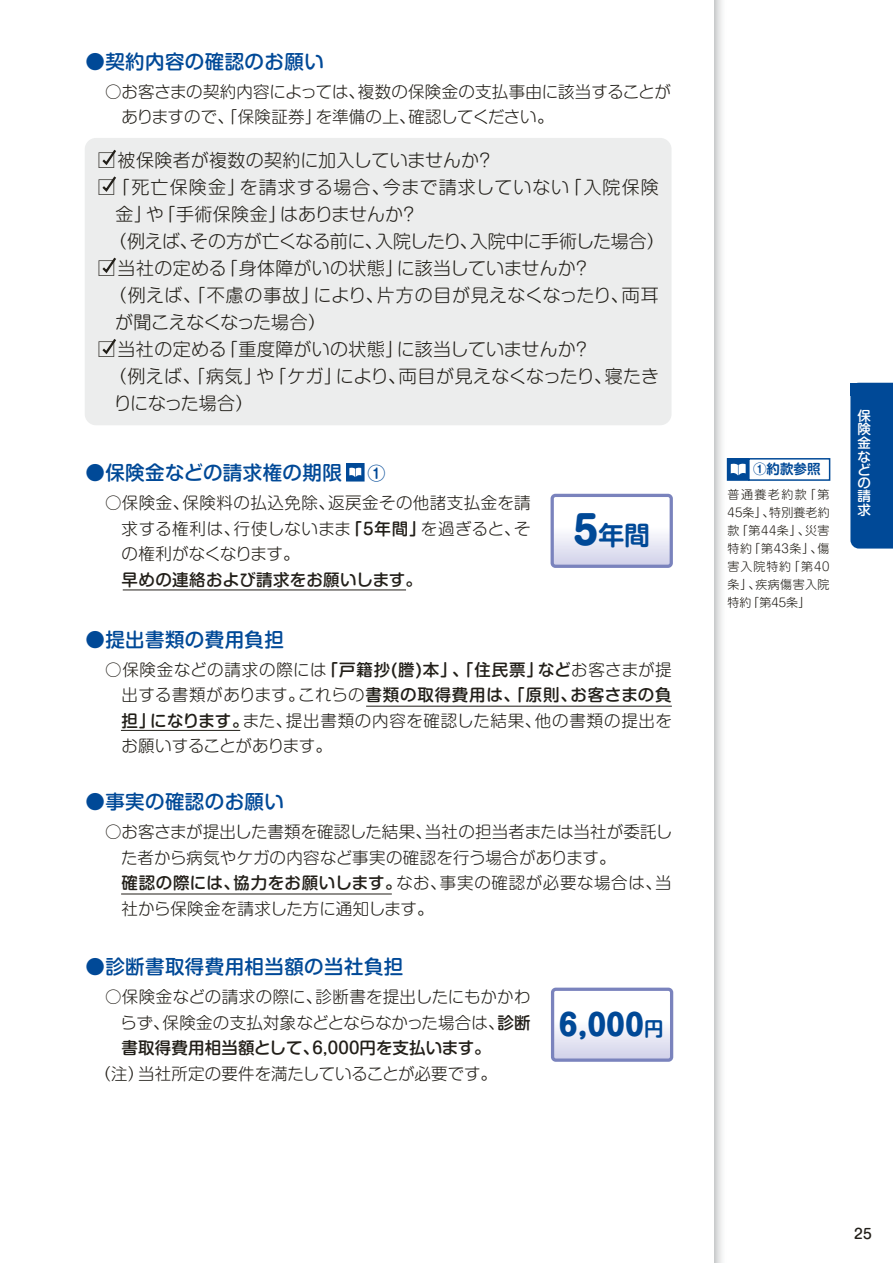
<style>
.page{position:relative;width:893px;height:1263px;background:#fff}
.page>*{position:absolute;margin:0;border:0;box-sizing:border-box;transform-origin:0 0}
.t1{font:29.1px "Shin M Go Pro Heavy 90 pv RKSJ H";color:#004997}
.t2{font:25.95px "Shin M Go Pro De Bold 90 pv RKSJ H";color:#004997}
.t3{font:19.5px "Shin M Go Pro Medium 90 pv RKSJ H";letter-spacing:.02em;color:#004997}
.t4{font:18px/27px "Shin M Go Pro Light 90 pv RKSJ H";letter-spacing:.01em;color:#221f19}
.t5{font:18px "Shin M Go Pro Light 90 pv RKSJ H";letter-spacing:-.025em;color:#221f19}
.t6{font:18px "Shin M Go Pro Light 90 pv RKSJ H";letter-spacing:.055em;color:#221f19}
.t7{font:18px "Shin M Go Pro Light 90 pv RKSJ H";letter-spacing:-.02em;color:#221f19}
.t8{font:16.5px/25.5px "Shin M Go Pro Light 90 pv RKSJ H";letter-spacing:.01em;color:#221f19}
.t9{font:16.5px "Shin M Go Pro Medium 90 pv RKSJ H";letter-spacing:.01em;color:#221f19}
.t10{font:16.5px/25.5px "Shin M Go Pro Light 90 pv RKSJ H";letter-spacing:.03em;color:#221f19}
.t11{font:16.5px "Shin M Go Pro Light 90 pv RKSJ H";letter-spacing:.04em;color:#221f19}
.t12{font:16.5px "Shin M Go Pro Medium 90 pv RKSJ H";letter-spacing:.05em;color:#221f19}
.t13{font:16.5px "Shin M Go Pro Light 90 pv RKSJ H";letter-spacing:-.01em;color:#221f19}
.t14{font:13.8px "Shin M Go Pro Medium 90 pv RKSJ H";color:#221f19}
.t15{font:13.5px/13.5px "Shin M Go Pro Medium 90 pv RKSJ V";color:#fff;text-align:justify}
.t16{font:13.5px "Shin M Go Pro De Bold 90 pv RKSJ H";color:#004997}
.t17{font:12px/18px "Shin M Go Pro Light 90 pv RKSJ H";letter-spacing:.045em;color:#221f19;text-align:justify}
.s1{font-family:"Shin M Go Pro De Bold 90 pv RKSJ H";font-size:18px}
.s2{font-family:"Shin M Go Pro Medium 90 pv RKSJ H"}
.s3{font-family:"Shin M Go Pro Heavy 90 pv RKSJ H";font-size:38.85px}
.s4{font-family:"Shin M Go Pro Light 90 pv RKSJ H"}
.s5{font-family:"Shin M Go Pro De Bold 90 pv RKSJ H";font-size:19.5px}
</style>
<div class="page">
<svg style="left:714px;top:0;width:13px;height:1263px"></svg>
<div style="left:85px;top:138px;width:586px;height:287px;background:#eceded;border-radius:11px"></div>
<svg style="left:102px;top:149px;width:14px;height:16px"></svg>
<svg style="left:102px;top:176px;width:14px;height:16px"></svg>
<svg style="left:102px;top:257px;width:14px;height:16px"></svg>
<svg style="left:102px;top:339px;width:14px;height:16px"></svg>
<svg style="left:349px;top:466px;width:13px;height:12px"></svg>
<div style="left:346px;top:463px;width:19px;height:18px;border:2px solid #004997"></div>
<svg style="left:349px;top:468px;width:12px;height:9px"></svg>
<svg style="left:730px;top:461px;width:17px;height:17px"></svg>
<div style="left:727px;top:458px;width:23px;height:23px;border:2px solid #004997"></div>
<div style="left:748px;top:458px;width:82px;height:23px;border:2px solid #004997"></div>
<svg style="left:731px;top:464px;width:15px;height:11px"></svg>
<hr style="left:366px;top:706px;width:306px;height:1px;background:#221f19">
<hr style="left:123px;top:590px;width:283px;height:1px;background:#221f19">
<hr style="left:121px;top:894px;width:271px;height:1px;background:#221f19">
<hr style="left:121px;top:730px;width:119px;height:1px;background:#221f19">
<div style="left:552px;top:495px;width:119px;height:71px;background:linear-gradient(to bottom,#fff,#d8d8ed);border-radius:3px"></div>
<div style="left:551px;top:494px;width:122px;height:74px;border:3px solid #7a83bd;border-radius:3px"></div>
<div style="left:553px;top:989px;width:119px;height:71px;background:linear-gradient(to bottom,#fff,#d8d8ec);border-radius:3px"></div>
<div style="left:551px;top:988px;width:122px;height:74px;border:3px solid #7a83bd;border-radius:3px"></div>
<div style="left:850px;top:383px;width:43px;height:166px;background:#004997"></div>
<div style="left:850px;top:383px;width:13px;height:12px;background:#004997"></div>
<p class="t3" style="left:86px;top:54px;width:240px">●契約内容の確認のお願い</p>
<p class="t8" style="left:122px;top:81px;width:551px;text-indent:-16px">○お客さまの契約内容によっては、複数の保険金の支払事由に該当することがありますので、「保険証券」を準備の上、確認してください。</p>
<p class="t4" style="left:97px;top:149px;width:398px">□被保険者が複数の契約に加入していませんか？</p>
<p class="t6" style="left:97px;top:180px;width:563px">□「死亡保険金」を請求する場合、今まで請求していない「入院保険</p>
<p class="t4" style="left:115px;top:203px;width:304px">金」や「手術保険金」はありませんか？</p>
<p class="t5" style="left:109px;top:234px;width:558px">（例えば、その方が亡くなる前に、入院したり、入院中に手術した場合）</p>
<p class="t4" style="left:97px;top:257px;width:494px">□当社の定める「身体障がいの状態」に該当していませんか？</p>
<p class="t4" style="left:109px;top:284px;width:551px">（例えば、「不慮の事故」により、片方の目が見えなくなったり、両耳</p>
<p class="t7" style="left:115px;top:315px;width:212px">が聞こえなくなった場合）</p>
<p class="t4" style="left:109px;top:338px;width:552px;text-indent:-11px">□当社の定める「重度障がいの状態」に該当していませんか？<br>（例えば、「病気」や「ケガ」により、両目が見えなくなったり、寝たきりになった場合）</p>
<p class="t3" style="left:86px;top:466px;width:302px">●保険金などの請求権の期限　 <span class="s1">①</span></p>
<p class="t16" style="left:753px;top:464px;width:69px">①約款参照</p>
<p class="t8" style="left:122px;top:492px;width:411px;text-align:justify;text-indent:-16px">○保険金、保険料の払込免除、返戻金その他諸支払金を請求する権利は、行使しないまま<span class="s2">「５年間」</span>を過ぎると、その権利がなくなります。</p>
<p class="t9" style="left:122px;top:573px;width:302px">早めの連絡および請求をお願いします。</p>
<p class="t17" style="left:728px;top:487px;width:104px">普通養老約款「第45条」、特別養老約款「第44条」、災害特約「第43条」、傷害入院特約「第40条」、疾病傷害入院特約「第45条」</p>
<h2 class="t2" style="left:573px;top:525px;width:79px"><span class="s3">5</span>年間</h2>
<p class="t3" style="left:86px;top:632px;width:200px">●提出書類の費用負担</p>
<p class="t11" style="left:105px;top:663px;width:568px">○保険金などの請求の際には<span class="s2">「戸籍抄(謄)本」、「住民票」など</span>お客さまが提</p>
<p class="t12" style="left:122px;top:689px;width:552px"><span class="s4">出する書類があります。これらの</span>書類の取得費用は、「原則、お客さまの負</p>
<p class="t10" style="left:121px;top:710px;width:552px"><span class="s2">担」になります。</span>また、提出書類の内容を確認した結果、他の書類の提出をお願いすることがあります。</p>
<p class="t3" style="left:86px;top:795px;width:200px">●事実の確認のお願い</p>
<p class="t8" style="left:121px;top:821px;width:553px;text-indent:-16px">○お客さまが提出した書類を確認した結果、当社の担当者または当社が委託した者から病気やケガの内容など事実の確認を行う場合があります。</p>
<p class="t9" style="left:122px;top:877px;width:552px">確認の際には、協力をお願いします。<span class="s4">なお、事実の確認が必要な場合は、当</span></p>
<p class="t8" style="left:122px;top:898px;width:314px">社から保険金を請求した方に通知します。</p>
<p class="t3" style="left:86px;top:960px;width:319px">●診断書取得費用相当額の当社負担</p>
<p class="t8" style="left:105px;top:986px;width:427px;text-align:right">○保険金などの請求の際に、診断書を提出したにもかかわらず、保険金の支払対象などとならなかった場合は、<span class="s2">診断</span></p>
<p class="t9" style="left:122px;top:1042px;width:371px">書取得費用相当額として、6,000円を支払います。</p>
<p class="t13" style="left:94px;top:1067px;width:404px">（注）当社所定の要件を満たしていることが必要です。</p>
<h1 class="t1" style="left:559px;top:1014px;width:106px">6,000<span class="s5">円</span></h1>
<p class="t15" style="left:858px;top:411px;width:15px">保険金などの請求</p>
<p class="t14" style="left:854px;top:1228px;width:19px">25</p>
</div>
